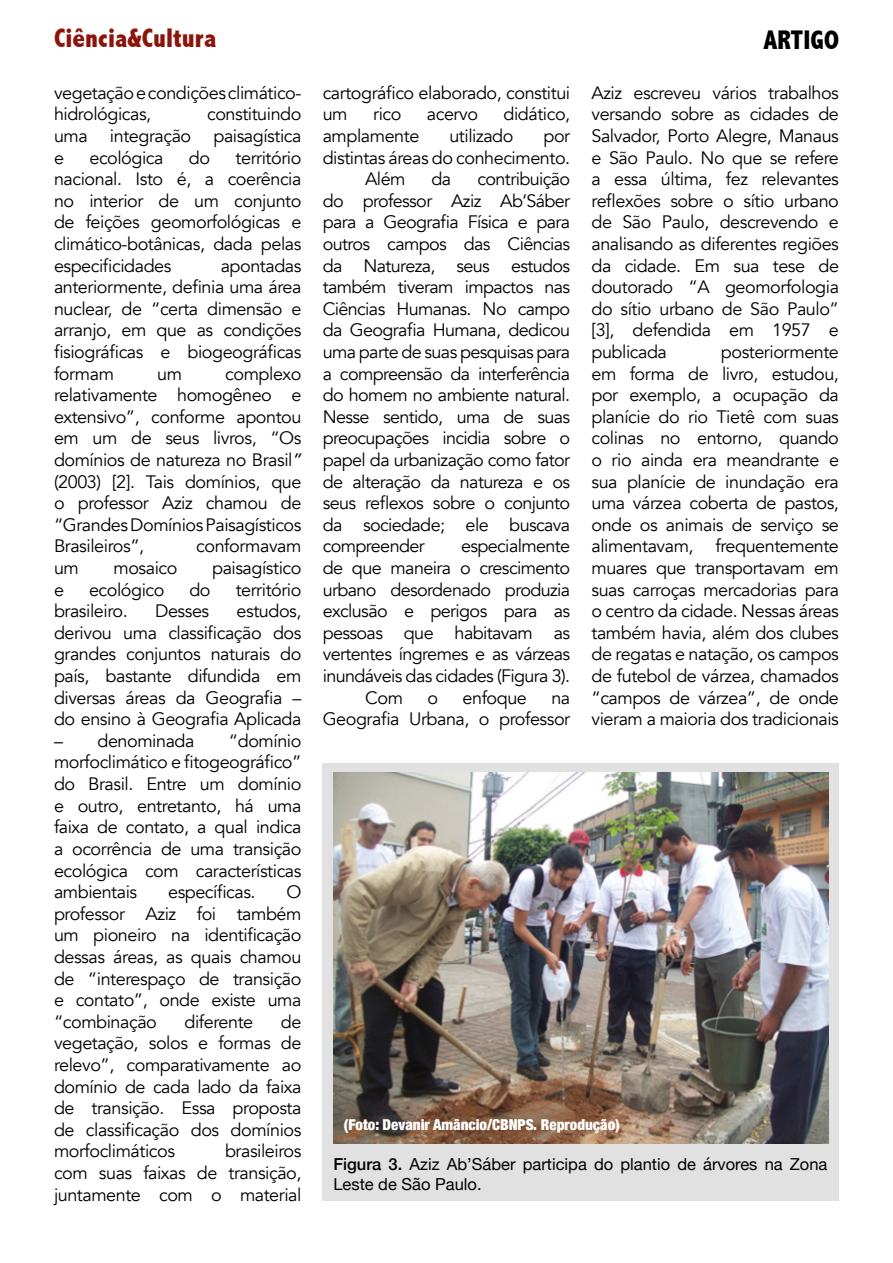
<style>
.page{position:relative;width:893px;height:1263px;background:#fff}
.page>*{position:absolute;margin:0;border:0;box-sizing:border-box;transform-origin:0 0}
.t1{font:800 condensed 27px "Abadi";color:#8d140b}
.t2{font:800 condensed 27px "Abadi";color:#000}
.Texto{font:18px/21.6px "Avenir";letter-spacing:-.025em;color:#000;text-align:justify}
.Figura_Legendo{font:16.5px/19.8px "Helvetica Neue";color:#000}
.Figura_Crédito{font:900 condensed 15px "Helvetica Neue";color:#fff}
.s1{font-style:italic}
.s2{font-weight:500}
</style>
<div class="page">
<div style="left:323px;top:763px;width:516px;height:437px;background:#e1e1e1"></div>
<img style="left:333px;top:773px;width:495px;height:370px">
<h1 class="t1" style="left:54px;top:22px;width:164px">Ciência&amp;Cultura</h1>
<h1 class="t2" style="left:763px;top:25px;width:77px">ARTIGO</h1>
<p class="Texto" style="left:54px;top:82px;width:249px">vegetação e condições climático&shy;hidrológicas,</p>
<p class="Texto" style="left:323px;top:82px;width:249px">cartográfico elaborado, constitui um</p>
<p class="Texto" style="left:591px;top:82px;width:249px">Aziz escreveu vários trabalhos versando sobre as cidades de Salvador, Porto Alegre, Manaus e São Paulo. No que se refere a essa última, fez relevantes reflexões sobre o sítio urbano de São Paulo, descrevendo e analisando as diferentes regiões da cidade. Em sua tese de doutorado “A geomorfologia do sítio urbano de São Paulo” [3], defendida em 1957 e publicada</p>
<p class="Texto" style="left:54px;top:104px;width:249px;text-indent:153px">constituindo uma integração paisagística e</p>
<p class="Texto" style="left:373px;top:104px;width:30px">rico</p>
<p class="Texto" style="left:427px;top:104px;width:53px">acervo</p>
<p class="Texto" style="left:503px;top:104px;width:68px">didático,</p>
<p class="Texto" style="left:323px;top:125px;width:98px">amplamente</p>
<p class="Texto" style="left:449px;top:125px;width:66px">utilizado</p>
<p class="Texto" style="left:323px;top:125px;width:249px;text-align:right">por<br>distintas áreas do conhecimento.</p>
<p class="Texto" style="left:365px;top:169px;width:42px">Além</p>
<p class="Texto" style="left:432px;top:169px;width:21px">da</p>
<p class="Texto" style="left:89px;top:147px;width:76px">ecológica</p>
<p class="Texto" style="left:189px;top:147px;width:23px">do</p>
<p class="Texto" style="left:54px;top:147px;width:249px;text-indent:182px">território nacional. Isto é, a coerência no interior de um conjunto de feições geomorfológicas e climático-botânicas, dada pelas especificidades</p>
<p class="Texto" style="left:323px;top:169px;width:249px;text-indent:155px">contribuição do professor Aziz Ab’Sáber para a Geografia Física e para outros campos das Ciências da Natureza, seus estudos também tiveram impactos nas Ciências Humanas. No campo da Geografia Humana, dedicou uma parte de suas pesquisas para a compreensão da interferência do homem no ambiente natural.<br>Nesse sentido, uma de suas preocupações incidia sobre o papel da urbanização como fator de alteração da natureza e os seus reflexos sobre o conjunto da sociedade; ele buscava compreender</p>
<p class="Texto" style="left:54px;top:255px;width:249px;text-indent:167px">apontadas anteriormente, definia uma área nuclear, de “certa dimensão e arranjo, em que as condições fisiográficas e biogeográficas formam</p>
<p class="Texto" style="left:591px;top:341px;width:249px;text-indent:129px">posteriormente em forma de livro, estudou, por exemplo, a ocupação da planície do rio Tietê com suas colinas no entorno, quando o rio ainda era meandrante e sua planície de inundação era uma várzea coberta de pastos, onde os animais de serviço se alimentavam, frequentemente muares que transportavam em suas carroças mercadorias para o centro da cidade. Nessas áreas também havia, além dos clubes de regatas e natação, os campos de futebol de várzea, chamados “campos de várzea”, de onde vieram a maioria dos tradicionais</p>
<p class="Texto" style="left:54px;top:363px;width:249px;text-indent:171px">complexo relativamente homogêneo e extensivo”, conforme apontou em um de seus livros, “Os domínios de natureza no Brasil<span class="s1">” </span>(2003) [2]. Tais domínios, que o professor Aziz chamou de “Grandes Domínios Paisagísticos Brasileiros”,</p>
<p class="Texto" style="left:157px;top:363px;width:26px">um</p>
<p class="Texto" style="left:196px;top:536px;width:107px">conformavam</p>
<p class="Texto" style="left:323px;top:536px;width:249px;text-indent:138px">especialmente de que maneira o crescimento urbano desordenado produzia exclusão e perigos para as pessoas que habitavam as vertentes íngremes e as várzeas inundáveis das cidades (Figura 3).</p>
<p class="Texto" style="left:365px;top:687px;width:39px">Com</p>
<p class="Texto" style="left:427px;top:687px;width:12px">o</p>
<p class="Texto" style="left:463px;top:687px;width:66px">enfoque</p>
<p class="Texto" style="left:54px;top:557px;width:26px">um</p>
<p class="Texto" style="left:114px;top:557px;width:65px">mosaico</p>
<p class="Texto" style="left:212px;top:557px;width:91px">paisagístico</p>
<p class="Texto" style="left:54px;top:579px;width:12px">e</p>
<p class="Texto" style="left:89px;top:579px;width:77px">ecológico</p>
<p class="Texto" style="left:189px;top:579px;width:23px">do</p>
<p class="Texto" style="left:236px;top:579px;width:67px">território</p>
<p class="Texto" style="left:54px;top:601px;width:75px">brasileiro.</p>
<p class="Texto" style="left:155px;top:601px;width:56px">Desses</p>
<p class="Texto" style="left:54px;top:601px;width:249px;text-indent:183px">estudos, derivou uma classificação dos grandes conjuntos naturais do país, bastante difundida em diversas áreas da Geografia – do ensino à Geografia Aplicada</p>
<p class="Texto" style="left:54px;top:730px;width:142px">– denominada</p>
<p class="Texto" style="left:323px;top:687px;width:249px;text-align:right">na<br>Geografia Urbana, o professor</p>
<p class="Texto" style="left:54px;top:730px;width:249px;text-indent:175px">“domínio morfoclimático e fitogeográfico” do Brasil. Entre um domínio e outro, entretanto, há uma faixa de contato, a qual indica a ocorrência de uma transição ecológica com características ambientais</p>
<p class="Texto" style="left:168px;top:881px;width:89px">específicas.</p>
<p class="Texto" style="left:54px;top:881px;width:249px;text-indent:232px">O professor Aziz foi também um pioneiro na identificação dessas áreas, as quais chamou de “interespaço de transição e contato”, onde existe uma “combinação</p>
<p class="Texto" style="left:185px;top:1011px;width:70px">diferente</p>
<p class="Texto" style="left:54px;top:1011px;width:249px;text-indent:227px">de vegetação, solos e formas de relevo”, comparativamente ao domínio de cada lado da faixa de transição. Essa proposta de classificação dos domínios morfoclimáticos</p>
<p class="Figura_Crédito" style="left:344px;top:1113px;width:278px">(Foto: Devanir Amâncio/CBNPS. Reprodução)</p>
<p class="Texto" style="left:54px;top:1141px;width:249px;text-indent:171px">brasileiros com suas faixas de transição, juntamente com o material</p>
<p class="Figura_Legendo" style="left:333px;top:1155px;width:496px"><span class="s2">Figura 3.</span> Aziz Ab’Sáber participa do plantio de árvores na Zona<br>Leste de São Paulo.</p>
</div>
